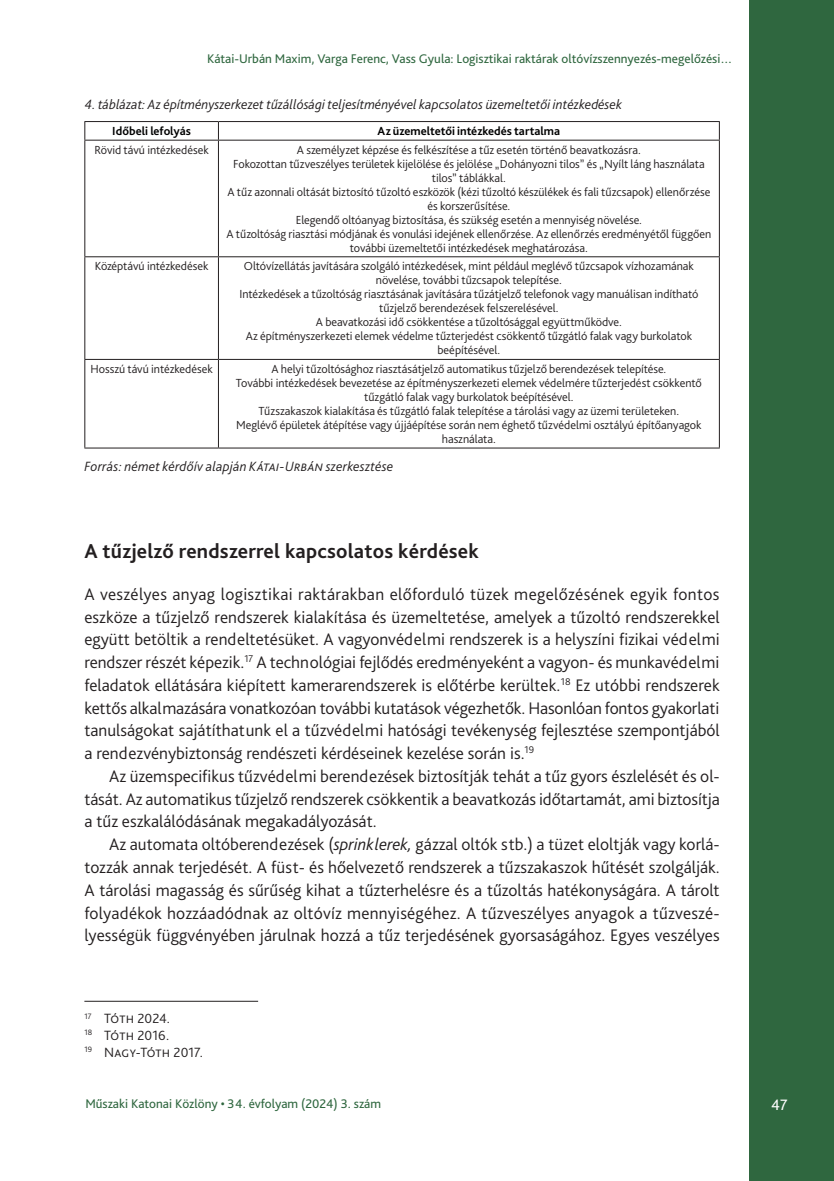
<style>
.page{position:relative;width:834px;height:1181px;background:#fff}
.page>*{position:absolute;margin:0;border:0;box-sizing:border-box;transform-origin:0 0}
.Címsor_1{font:700 21px "Bliss Pro";letter-spacing:.01em;color:#231f20}
.Szöveg_1st{font:300 17.5px/22.8px "Bliss Pro";color:#231f20;text-align:justify}
.Szöveg{font:300 17.5px/22.8px "Bliss Pro";color:#231f20;text-align:justify}
.t1{font:15.75px "Bliss Pro";color:#fff}
.táblázat{font:italic 300 14px "Bliss Pro";color:#231f20}
.tábla_forrás{font:italic 300 14px "Bliss Pro";letter-spacing:.015em;color:#231f20}
.Lábjegyzet{font:300 14px "Bliss Pro";letter-spacing:.01em;color:#231f20}
.t2{font:13.12px "Bliss Pro";color:#2f673f}
._7_3__Tábla_tartalma_2{font:300 12.25px/14px "Bliss Pro";letter-spacing:-.01em;color:#231f20;text-align:center}
._7_1__Tábla_fejléce{font:700 12.25px "Bliss Pro";color:#000}
.s1{font-style:italic}
</style>
<div class="page">
<div style="left:749px;top:0;width:84px;height:1181px;background:#2f673f"></div>
<hr style="left:84px;top:121px;width:134px;height:1px;background:#231f20">
<svg style="left:84px;top:122px;width:1px;height:18px"></svg>
<hr style="left:218px;top:121px;width:501px;height:1px;background:#231f20">
<svg style="left:218px;top:122px;width:1px;height:18px"></svg>
<svg style="left:718px;top:122px;width:1px;height:18px"></svg>
<hr style="left:84px;top:140px;width:134px;height:1px;background:#231f20">
<hr style="left:84px;top:141px;width:1px;height:115px;background:#231f20">
<hr style="left:218px;top:140px;width:501px;height:1px;background:#231f20">
<hr style="left:218px;top:141px;width:1px;height:115px;background:#231f20">
<hr style="left:718px;top:141px;width:1px;height:115px;background:#231f20">
<hr style="left:84px;top:256px;width:134px;height:1px;background:#231f20">
<hr style="left:84px;top:257px;width:1px;height:102px;background:#231f20">
<hr style="left:218px;top:256px;width:501px;height:1px;background:#231f20">
<hr style="left:218px;top:257px;width:1px;height:102px;background:#231f20">
<hr style="left:718px;top:257px;width:1px;height:102px;background:#231f20">
<hr style="left:84px;top:359px;width:134px;height:1px;background:#231f20">
<hr style="left:84px;top:360px;width:1px;height:87px;background:#231f20">
<hr style="left:218px;top:359px;width:501px;height:1px;background:#231f20">
<hr style="left:218px;top:360px;width:1px;height:87px;background:#231f20">
<hr style="left:718px;top:360px;width:1px;height:87px;background:#231f20">
<hr style="left:84px;top:447px;width:134px;height:1px;background:#231f20">
<hr style="left:218px;top:447px;width:501px;height:1px;background:#231f20">
<hr style="left:84px;top:1001px;width:174px;height:1px;background:#231f20">
<p class="t2" style="left:207px;top:50px;width:526px">Kátai-Urbán Maxim, Varga Ferenc, Vass Gyula: Logisztikai raktárak oltóvízszennyezés-megelőzési…</p>
<p class="táblázat" style="left:84px;top:96px;width:539px">4. táblázat: Az építményszerkezet tűzállósági teljesítményével kapcsolatos üzemeltetői intézkedések</p>
<p class="_7_1__Tábla_fejléce" style="left:112px;top:123px;width:80px">Időbeli lefolyás</p>
<p class="_7_1__Tábla_fejléce" style="left:377px;top:123px;width:184px">Az üzemeltetői intézkedés tartalma</p>
<p class="_7_3__Tábla_tartalma_2" style="left:94px;top:142px;width:116px">Rövid távú intézkedések</p>
<p class="_7_3__Tábla_tartalma_2" style="left:297px;top:142px;width:345px">A személyzet képzése és felkészítése a tűz esetén történő beavatkozásra.</p>
<p class="_7_3__Tábla_tartalma_2" style="left:233px;top:156px;width:473px">Fokozottan tűzveszélyes területek kijelölése és jelölése „Dohányozni tilos” és „Nyílt láng használata tilos” táblákkal.</p>
<p class="_7_3__Tábla_tartalma_2" style="left:227px;top:184px;width:484px">A tűz azonnali oltását biztosító tűzoltó eszközök (kézi tűzoltó készülékek és fali tűzcsapok) ellenőrzése és korszerűsítése.</p>
<p class="_7_3__Tábla_tartalma_2" style="left:296px;top:212px;width:347px">Elegendő oltóanyag biztosítása, és szükség esetén a mennyiség növelése.</p>
<p class="_7_3__Tábla_tartalma_2" style="left:226px;top:226px;width:486px">A tűzoltóság riasztási módjának és vonulási idejének ellenőrzése. Az ellenőrzés eredményétől függően további üzemeltetői intézkedések meghatározása.</p>
<p class="_7_3__Tábla_tartalma_2" style="left:95px;top:259px;width:115px">Középtávú intézkedések</p>
<p class="_7_3__Tábla_tartalma_2" style="left:244px;top:259px;width:451px">Oltóvízellátás javítására szolgáló intézkedések, mint például meglévő tűzcsapok vízhozamának növelése, további tűzcsapok telepítése.</p>
<p class="_7_3__Tábla_tartalma_2" style="left:239px;top:287px;width:460px">Intézkedések a tűzoltóság riasztásának javítására tűzátjelző telefonok vagy manuálisan indítható tűzjelző berendezések felszerelésével.</p>
<p class="_7_3__Tábla_tartalma_2" style="left:316px;top:315px;width:307px">A beavatkozási idő csökkentése a tűzoltósággal együttműködve.</p>
<p class="_7_3__Tábla_tartalma_2" style="left:245px;top:329px;width:448px">Az építményszerkezeti elemek védelme tűzterjedést csökkentő tűzgátló falak vagy burkolatok beépítésével.</p>
<p class="_7_3__Tábla_tartalma_2" style="left:90px;top:362px;width:124px">Hosszú távú intézkedések</p>
<p class="_7_3__Tábla_tartalma_2" style="left:271px;top:362px;width:396px">A helyi tűzoltósághoz riasztásátjelző automatikus tűzjelző berendezések telepítése.</p>
<p class="_7_3__Tábla_tartalma_2" style="left:236px;top:376px;width:467px">További intézkedések bevezetése az építményszerkezeti elemek védelmére tűzterjedést csökkentő tűzgátló falak vagy burkolatok beépítésével.</p>
<p class="_7_3__Tábla_tartalma_2" style="left:258px;top:404px;width:422px">Tűzszakaszok kialakítása és tűzgátló falak telepítése a tárolási vagy az üzemi területeken.</p>
<p class="_7_3__Tábla_tartalma_2" style="left:236px;top:418px;width:467px">Meglévő épületek átépítése vagy újjáépítése során nem éghető tűzvédelmi osztályú építőanyagok használata.</p>
<p class="tábla_forrás" style="left:84px;top:458px;width:310px">Forrás: német kérdőív alapján Kátai-Urbán szerkesztése</p>
<p class="Címsor_1" style="left:84px;top:538px;width:396px">A tűzjelző rendszerrel kapcsolatos kérdések</p>
<p class="Szöveg_1st" style="left:84px;top:582px;width:637px">A veszélyes anyag logisztikai raktárakban előforduló tüzek megelőzésének egyik fontos eszköze a tűzjelző rendszerek kialakítása és üzemeltetése, amelyek a tűzoltó rendszerekkel együtt betöltik a rendeltetésüket. A vagyonvédelmi rendszerek is a helyszíni fizikai védelmi rendszer részét képezik.<sup>17</sup> A technológiai fejlődés eredményeként a vagyon- és munkavédelmi feladatok ellátására kiépített kamerarendszerek is előtérbe kerültek.<sup>18</sup> Ez utóbbi rendszerek kettős alkalmazására vonatkozóan további kutatások végezhetők. Hasonlóan fontos gyakorlati tanulságokat sajátíthatunk el a tűzvédelmi hatósági tevékenység fejlesztése szempontjából a rendezvénybiztonság rendészeti kérdéseinek kezelése során is.<sup>19</sup></p>
<p class="Szöveg" style="left:84px;top:764px;width:637px;text-indent:25px">Az üzemspecifikus tűzvédelmi berendezések biztosítják tehát a tűz gyors észlelését és ol&shy;tását. Az automatikus tűzjelző rendszerek csökkentik a beavatkozás időtartamát, ami biztosítja a tűz eszkalálódásának megakadályozását.</p>
<p class="Szöveg" style="left:84px;top:832px;width:636px;text-indent:25px">Az automata oltóberendezések (<span class="s1">sprinklerek,</span> gázzal oltók stb.) a tüzet eloltják vagy korlá&shy;tozzák annak terjedését. A füst- és hőelvezető rendszerek a tűzszakaszok hűtését szolgálják.<br>A tárolási magasság és sűrűség kihat a tűzterhelésre és a tűzoltás hatékonyságára. A tárolt folyadékok hozzáadódnak az oltóvíz mennyiségéhez. A tűzveszélyes anyagok a tűzveszé&shy;lyességük függvényében járulnak hozzá a tűz terjedésének gyorsaságához. Egyes veszélyes</p>
<p class="Lábjegyzet" style="left:84px;top:1010px;width:87px"><sup>17</sup> Tóth 2024.</p>
<p class="Lábjegyzet" style="left:84px;top:1026px;width:86px"><sup>18</sup> Tóth 2016.</p>
<p class="Lábjegyzet" style="left:84px;top:1043px;width:120px"><sup>19</sup> Nagy-Tóth 2017.</p>
<p class="t2" style="left:85px;top:1095px;width:297px">Műszaki Katonai Közlöny • 34. évfolyam (2024) 3. szám</p>
<p class="t1" style="left:771px;top:1095px;width:18px">47</p>
</div>
